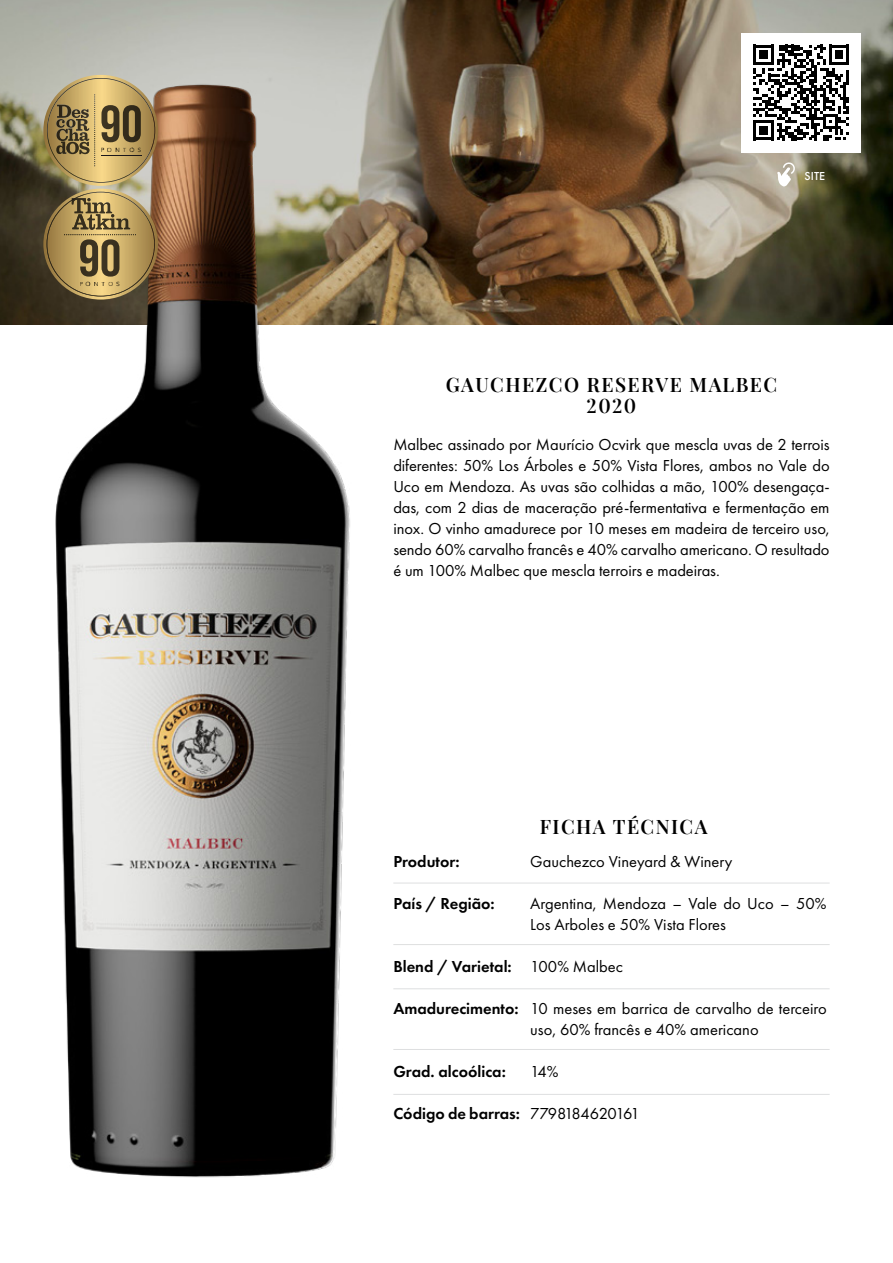
<style>
.page{position:relative;width:893px;height:1263px;background:#fff}
.page>*{position:absolute;margin:0;border:0;box-sizing:border-box;transform-origin:0 0}
.t1{font:600 19.5px/21px "Playfair Display";letter-spacing:.075em;color:#000;text-align:center}
.t2{font:16.5px/21px "Futura PT";color:#000}
.t3{font:600 16.5px "Futura PT";color:#000}
.t4{font:16.5px "Futura PT";letter-spacing:-.045em;color:#000}
.t5{font:500 12px "Futura PT";color:#fff}
.t6{font:6px "Avenir";letter-spacing:.5em;color:#3f3623}
.t7{font:6px "Avenir";letter-spacing:.5em;color:#362d1c}
.s1{color:#3b3321}
.s2{color:#38301f}
.s3{color:#352c1c}
.s4{color:#312a1a}
.s5{color:#2e2617}
.s6{color:#39311f}
.s7{color:#3c3321}
.s8{color:#3f3623}
.s9{color:#3b3220}
.s10{color:#38301e}
</style>
<div class="page">
<img style="left:0;top:0;width:893px;height:324px">
<hr style="left:393px;top:883px;width:437px;height:1px;background:#dedfe0">
<hr style="left:393px;top:944px;width:437px;height:1px;background:#dedfe0">
<hr style="left:393px;top:988px;width:437px;height:1px;background:#dedfe0">
<hr style="left:393px;top:1049px;width:437px;height:1px;background:#dedfe0">
<hr style="left:393px;top:1094px;width:437px;height:1px;background:#dedfe0">
<img style="left:41px;top:72px;width:319px;height:1106px">
<div style="left:742px;top:33px;width:119px;height:119px;background:#fff"></div>
<svg style="left:753px;top:45px;width:96px;height:95px"></svg>
<svg style="left:777px;top:162px;width:18px;height:25px"></svg>
<svg style="left:43px;top:75px;width:115px;height:225px;background:#a38d5c"></svg>
<p class="t6" style="left:101px;top:145px;width:42px">P<span class="s1">O</span><span class="s2">N</span><span class="s3">T</span><span class="s4">O</span><span class="s5">S</span></p>
<p class="t7" style="left:80px;top:279px;width:42px">P<span class="s6">O</span><span class="s7">N</span><span class="s8">T</span><span class="s9">O</span><span class="s10">S</span></p>
<p class="t5" style="left:804px;top:169px;width:22px">SITE</p>
<p class="t1" style="left:446px;top:372px;width:333px">GAUCHEZCO RESERVE MALBEC<br>2020</p>
<p class="t2" style="left:393px;top:433px;width:438px;text-align:justify">Malbec assinado por Maurício Ocvirk que mescla uvas de 2 terrois diferentes: 50% Los Árboles e 50% Vista Flores, ambos no Vale do Uco em Mendoza. As uvas são colhidas a mão, 100% desengaça&shy;das, com 2 dias de maceração pré-fermentativa e fermentação em inox. O vinho amadurece por 10 meses em madeira de terceiro uso, sendo 60% carvalho francês e 40% carvalho americano. O resultado é um 100% Malbec que mescla terroirs e madeiras.</p>
<p class="t3" style="left:393px;top:851px;width:68px">Produtor:</p>
<p class="t3" style="left:393px;top:893px;width:103px">País / Região:</p>
<p class="t3" style="left:393px;top:956px;width:120px">Blend / Varietal:</p>
<p class="t3" style="left:393px;top:998px;width:127px">Amadurecimento:</p>
<p class="t3" style="left:393px;top:1061px;width:114px">Grad. alcoólica:</p>
<p class="t3" style="left:393px;top:1103px;width:128px">Código de barras:</p>
<p class="t1" style="left:540px;top:815px;width:169px">FICHA TÉCNICA</p>
<p class="t2" style="left:530px;top:850px;width:204px">Gauchezco Vineyard &amp; Winery</p>
<p class="t2" style="left:530px;top:892px;width:298px">Argentina, Mendoza – Vale do Uco – 50%<br>Los Arboles e 50% Vista Flores</p>
<p class="t2" style="left:530px;top:955px;width:94px">100% Malbec</p>
<p class="t2" style="left:530px;top:997px;width:298px">10 meses em barrica de carvalho de terceiro uso, 60% francês e 40% americano</p>
<p class="t2" style="left:530px;top:1060px;width:30px">14%</p>
<p class="t4" style="left:530px;top:1103px;width:111px">7798184620161</p>
</div>
